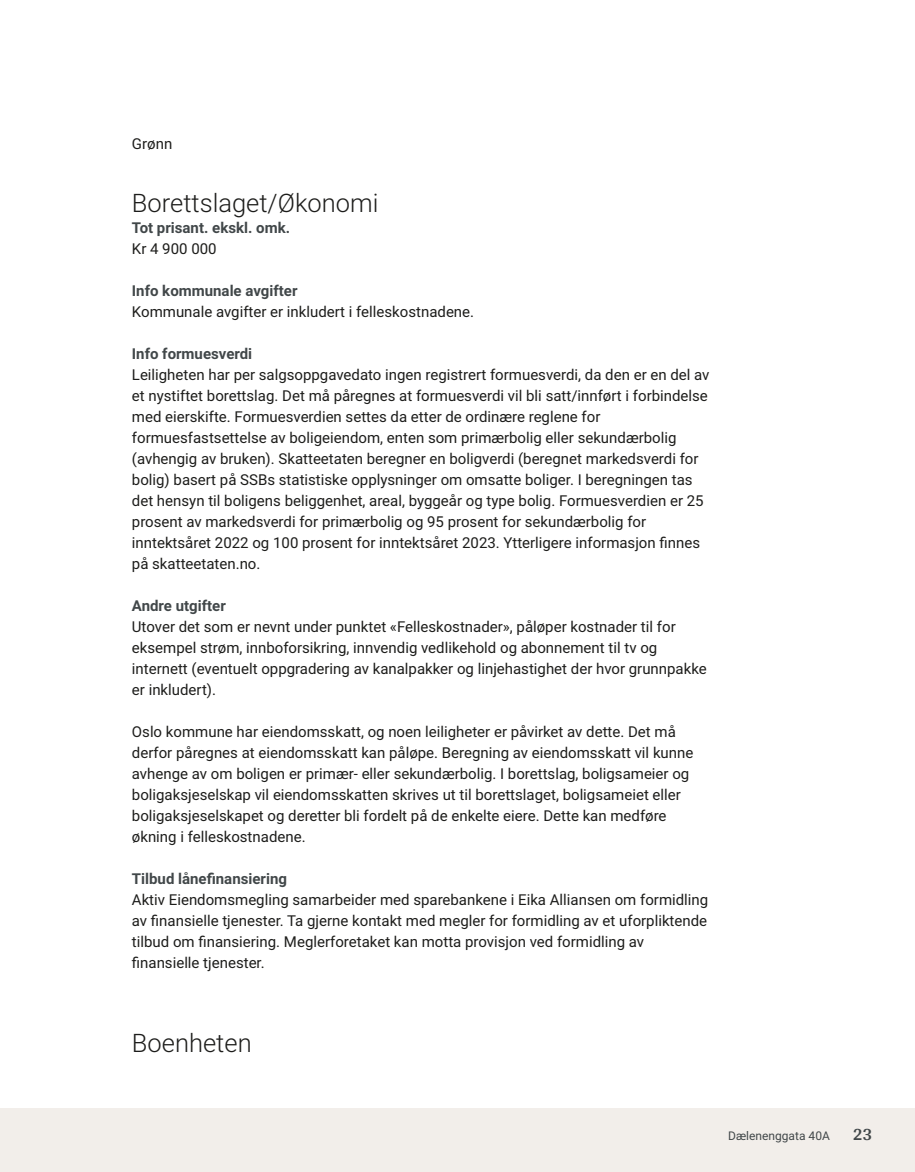
<style>
.page{position:relative;width:915px;height:1172px;background:#fff}
.page>*{position:absolute;margin:0;border:0;box-sizing:border-box;transform-origin:0 0}
.t1{font:300 25.5px "Roboto Vitec";color:#1d1d1b}
.t2{font:700 18px "Arya";color:#414749}
.t3{font:15px/21px "Roboto Vitec";color:#1d1d1b}
.t4{font:700 15px "Roboto Vitec";color:#414749}
.t5{font:12px "Roboto Vitec";color:#414749}
</style>
<div class="page">
<div style="left:0;top:1108px;width:914px;height:64px;background:#f2eeea"></div>
<p class="t3" style="left:132px;top:132px;width:42px">Grønn</p>
<h1 class="t1" style="left:132px;top:185px;width:248px">Borettslaget/ Økonomi</h1>
<p class="t4" style="left:132px;top:217px;width:160px">Tot prisant. ekskl. omk.</p>
<p class="t3" style="left:132px;top:237px;width:86px">Kr 4 900 000</p>
<p class="t4" style="left:132px;top:280px;width:167px">Info kommunale avgifter</p>
<p class="t3" style="left:132px;top:300px;width:343px">Kommunale avgifter er inkludert i felleskostnadene.</p>
<p class="t4" style="left:132px;top:343px;width:122px">Info formuesverdi</p>
<p class="t3" style="left:132px;top:363px;width:579px">Leiligheten har per salgsoppgavedato ingen registrert formuesverdi, da den er en del av et nystiftet borettslag. Det må påregnes at formuesverdi vil bli satt/ innført i forbindelse med eierskifte. Formuesverdien settes da etter de ordinære reglene for formuesfastsettelse av boligeiendom, enten som primærbolig eller sekundærbolig (avhengig av bruken). Skatteetaten beregner en boligverdi (beregnet markedsverdi for bolig) basert på SSBs statistiske opplysninger om omsatte boliger. I beregningen tas det hensyn til boligens beliggenhet, areal, byggeår og type bolig. Formuesverdien er 25 prosent av markedsverdi for primærbolig og 95 prosent for sekundærbolig for inntektsåret 2022 og 100 prosent for inntektsåret 2023. Ytterligere informasjon finnes på skatteetaten.no.</p>
<p class="t4" style="left:132px;top:595px;width:95px">Andre utgifter</p>
<p class="t3" style="left:132px;top:615px;width:576px">Utover det som er nevnt under punktet «Felleskostnader», påløper kostnader til for eksempel strøm, innboforsikring, innvendig vedlikehold og abonnement til tv og internett (eventuelt oppgradering av kanalpakker og linjehastighet der hvor grunnpakke er inkludert).</p>
<p class="t3" style="left:132px;top:720px;width:562px">Oslo kommune har eiendomsskatt, og noen leiligheter er påvirket av dette. Det må derfor påregnes at eiendomsskatt kan påløpe. Beregning av eiendomsskatt vil kunne avhenge av om boligen er primær‑ eller sekundærbolig. I borettslag, boligsameier og boligaksjeselskap vil eiendomsskatten skrives ut til borettslaget, boligsameiet eller boligaksjeselskapet og deretter bli fordelt på de enkelte eiere. Dette kan medføre økning i felleskostnadene.</p>
<p class="t4" style="left:132px;top:868px;width:156px">Tilbud lånefinansiering</p>
<p class="t3" style="left:132px;top:888px;width:577px">Aktiv Eiendomsmegling samarbeider med sparebankene i Eika Alliansen om formidling av finansielle tjenester. Ta gjerne kontakt med megler for formidling av et uforpliktende tilbud om finansiering. Meglerforetaket kan motta provisjon ved formidling av finansielle tjenester.</p>
<h1 class="t1" style="left:132px;top:1025px;width:121px">Boenheten</h1>
<p class="t5" style="left:728px;top:1127px;width:103px">Dælenenggata 40A</p>
<p class="t2" style="left:852px;top:1123px;width:21px">23</p>
</div>
